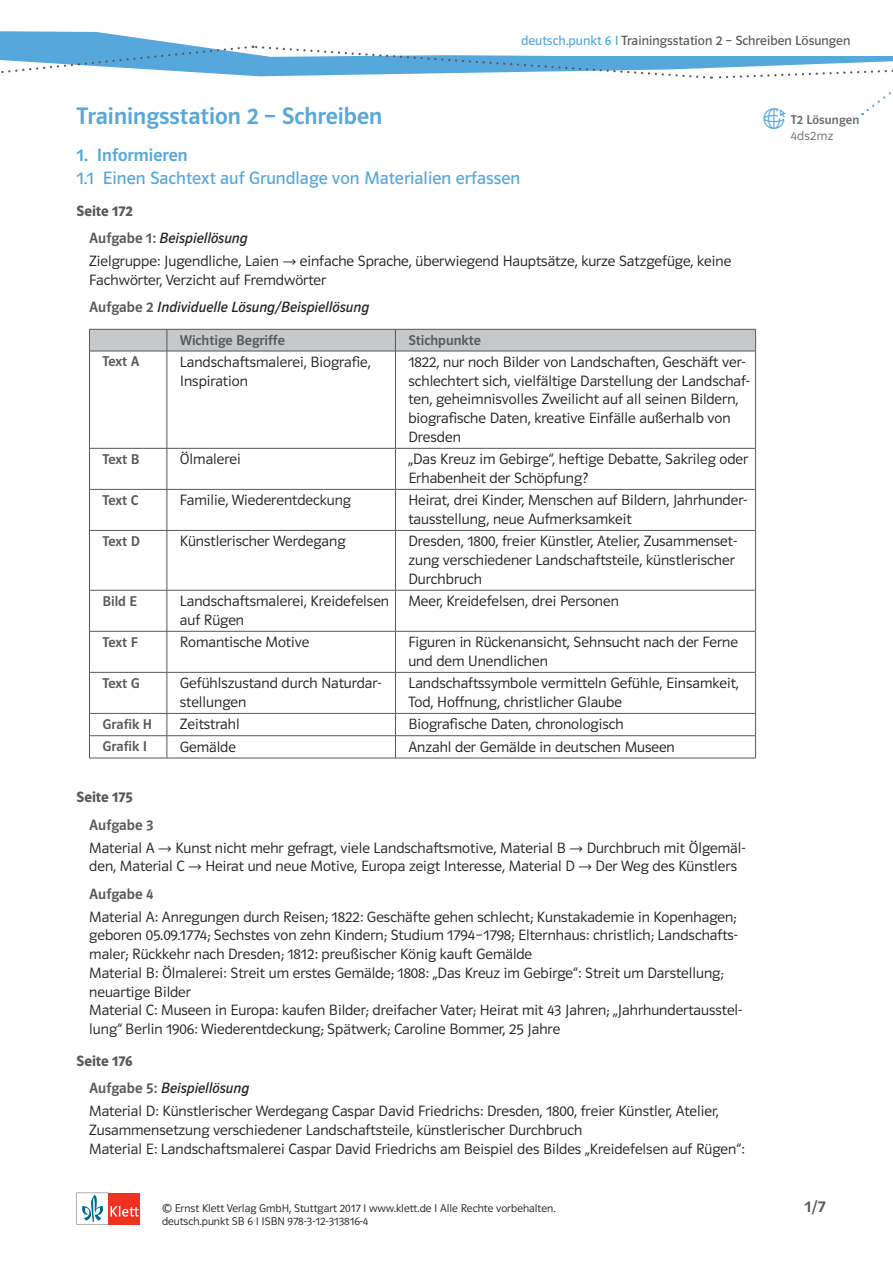
<style>
.page{position:relative;width:893px;height:1263px;background:#fff}
.page>*{position:absolute;margin:0;border:0;box-sizing:border-box;transform-origin:0 0}
.t1{font:24px "Polo ST11 K Krftg";color:#56a7dc}
.t2{font:18px "Polo ST11 K Buch";color:#56a7dc}
.t3{font:18px "Polo ST11 K Krftg";color:#56a7dc}
.t4{font:16.5px "Polo ST11 K Krftg";color:#57585a}
.t5{font:15px/18.8px "Polo ST11 K Leicht";color:#231f20}
.t6{font:15px "Polo ST11 K Buch Kursiv";color:#231f20}
.t7{font:15px "Polo ST11 K Hfett";color:#57585a}
.t8{font:15px "Polo ST11 K Krftg";color:#57585a}
.t9{font:14.25px "Polo ST11 K Krftg";color:#57585a}
.t10{font:13.5px "Polo ST11 K Buch";color:#57585a}
.t11{font:12.75px "Polo ST11 K Krftg";letter-spacing:.01em;color:#6c6d70}
.t12{font:12.75px "Polo ST11 K Leicht";letter-spacing:.025em;color:#6c6d70}
.t13{font:11.25px/12.8px "Polo ST11 K Leicht";color:#231f20}
.s1{color:#56a7dc}
.s2{font-family:"Polo ST11 K Krftg";color:#57585a}
</style>
<div class="page">
<svg style="left:77px;top:1193px;width:63px;height:31px"></svg>
<hr style="left:167px;top:351px;width:1px;height:97px;background:#57585a">
<hr style="left:395px;top:351px;width:1px;height:97px;background:#57585a">
<hr style="left:89px;top:448px;width:78px;height:1px;background:#57585a">
<hr style="left:167px;top:448px;width:228px;height:1px;background:#57585a">
<hr style="left:167px;top:448px;width:1px;height:41px;background:#57585a">
<hr style="left:395px;top:448px;width:361px;height:1px;background:#57585a">
<hr style="left:395px;top:448px;width:1px;height:41px;background:#57585a">
<hr style="left:89px;top:489px;width:78px;height:1px;background:#57585a">
<hr style="left:167px;top:489px;width:228px;height:1px;background:#57585a">
<hr style="left:167px;top:490px;width:1px;height:40px;background:#57585a">
<hr style="left:395px;top:489px;width:361px;height:1px;background:#57585a">
<hr style="left:395px;top:490px;width:1px;height:40px;background:#57585a">
<hr style="left:89px;top:530px;width:78px;height:1px;background:#57585a">
<hr style="left:167px;top:530px;width:228px;height:1px;background:#57585a">
<hr style="left:167px;top:531px;width:1px;height:59px;background:#57585a">
<hr style="left:395px;top:530px;width:361px;height:1px;background:#57585a">
<hr style="left:395px;top:531px;width:1px;height:59px;background:#57585a">
<hr style="left:89px;top:590px;width:78px;height:1px;background:#57585a">
<hr style="left:167px;top:590px;width:228px;height:1px;background:#57585a">
<hr style="left:167px;top:590px;width:1px;height:41px;background:#57585a">
<hr style="left:395px;top:590px;width:361px;height:1px;background:#57585a">
<hr style="left:395px;top:590px;width:1px;height:41px;background:#57585a">
<hr style="left:89px;top:631px;width:78px;height:1px;background:#57585a">
<hr style="left:167px;top:631px;width:228px;height:1px;background:#57585a">
<hr style="left:167px;top:631px;width:1px;height:41px;background:#57585a">
<hr style="left:395px;top:631px;width:361px;height:1px;background:#57585a">
<hr style="left:395px;top:631px;width:1px;height:41px;background:#57585a">
<hr style="left:89px;top:672px;width:78px;height:1px;background:#57585a">
<hr style="left:167px;top:672px;width:228px;height:1px;background:#57585a">
<hr style="left:167px;top:672px;width:1px;height:41px;background:#57585a">
<hr style="left:395px;top:672px;width:361px;height:1px;background:#57585a">
<hr style="left:395px;top:672px;width:1px;height:41px;background:#57585a">
<hr style="left:89px;top:713px;width:78px;height:1px;background:#57585a">
<hr style="left:167px;top:713px;width:228px;height:1px;background:#57585a">
<hr style="left:395px;top:713px;width:361px;height:1px;background:#57585a">
<hr style="left:89px;top:735px;width:78px;height:1px;background:#57585a">
<hr style="left:167px;top:735px;width:228px;height:1px;background:#57585a">
<svg style="left:167px;top:714px;width:1px;height:44px"></svg>
<hr style="left:395px;top:735px;width:361px;height:1px;background:#57585a">
<svg style="left:395px;top:714px;width:1px;height:44px"></svg>
<hr style="left:89px;top:351px;width:1px;height:97px;background:#57585a">
<hr style="left:755px;top:351px;width:1px;height:97px;background:#57585a">
<hr style="left:89px;top:448px;width:1px;height:41px;background:#57585a">
<hr style="left:755px;top:448px;width:1px;height:41px;background:#57585a">
<hr style="left:89px;top:490px;width:1px;height:40px;background:#57585a">
<hr style="left:755px;top:490px;width:1px;height:40px;background:#57585a">
<hr style="left:89px;top:531px;width:1px;height:59px;background:#57585a">
<hr style="left:755px;top:531px;width:1px;height:59px;background:#57585a">
<hr style="left:89px;top:590px;width:1px;height:41px;background:#57585a">
<hr style="left:755px;top:590px;width:1px;height:41px;background:#57585a">
<hr style="left:89px;top:631px;width:1px;height:41px;background:#57585a">
<hr style="left:755px;top:631px;width:1px;height:41px;background:#57585a">
<hr style="left:89px;top:672px;width:1px;height:41px;background:#57585a">
<hr style="left:755px;top:672px;width:1px;height:41px;background:#57585a">
<svg style="left:89px;top:714px;width:1px;height:44px"></svg>
<svg style="left:755px;top:714px;width:1px;height:44px"></svg>
<hr style="left:89px;top:758px;width:78px;height:1px;background:#57585a">
<hr style="left:167px;top:758px;width:228px;height:1px;background:#57585a">
<hr style="left:395px;top:758px;width:361px;height:1px;background:#57585a">
<svg style="left:89px;top:329px;width:667px;height:22px"></svg>
<hr style="left:89px;top:351px;width:78px;height:1px;background:#57585a">
<hr style="left:167px;top:351px;width:228px;height:1px;background:#57585a">
<hr style="left:395px;top:351px;width:361px;height:1px;background:#57585a">
<svg style="left:0;top:31px;width:893px;height:85px"></svg>
<p class="t10" style="left:521px;top:33px;width:331px"><span class="s1">deutsch.punkt 6 I</span> Trainingsstation 2 – Schreiben Lösungen</p>
<h1 class="t1" style="left:77px;top:103px;width:307px">Trainingsstation 2 – Schreiben</h1>
<p class="t3" style="left:77px;top:145px;width:113px">1. Informieren</p>
<p class="t2" style="left:77px;top:169px;width:445px">1.1 Einen Sachtext auf Grundlage von Materialien erfassen</p>
<p class="t7" style="left:77px;top:202px;width:58px">Seite 172</p>
<p class="t6" style="left:89px;top:230px;width:160px"><span class="s2">Aufgabe 1:</span> Beispiellösung</p>
<p class="t5" style="left:89px;top:252px;width:191px">Zielgruppe: Jugendliche, Laien</p>
<p class="t5" style="left:89px;top:252px;width:643px;text-indent:211px">einfache Sprache, überwiegend Hauptsätze, kurze Satzgefüge, keine<br>Fachwörter, Verzicht auf Fremdwörter</p>
<p class="t6" style="left:89px;top:299px;width:282px"><span class="s2">Aufgabe 2</span> Individuelle Lösung/Beispiellösung</p>
<p class="t9" style="left:180px;top:332px;width:107px">Wichtige Begriffe</p>
<p class="t9" style="left:408px;top:332px;width:74px">Stichpunkte</p>
<p class="t9" style="left:102px;top:354px;width:38px">Text A</p>
<p class="t5" style="left:180px;top:353px;width:192px">Landschaftsmalerei, Biografie,<br>Inspiration</p>
<p class="t5" style="left:408px;top:353px;width:343px">1822, nur noch Bilder von Landschaften, Geschäft ver&shy;schlechtert sich, vielfältige Darstellung der Landschaf&shy;ten, geheimnisvolles Zweilicht auf all seinen Bildern, biografische Daten, kreative Einfälle außerhalb von Dresden</p>
<p class="t9" style="left:102px;top:451px;width:39px">Text B</p>
<p class="t5" style="left:180px;top:450px;width:63px">Ölmalerei</p>
<p class="t5" style="left:408px;top:450px;width:341px">„Das Kreuz im Gebirge“, heftige Debatte, Sakrileg oder<br>Erhabenheit der Schöpfung?</p>
<p class="t9" style="left:102px;top:492px;width:37px">Text C</p>
<p class="t5" style="left:180px;top:491px;width:173px">Familie, Wiederentdeckung</p>
<p class="t5" style="left:408px;top:491px;width:340px">Heirat, drei Kinder, Menschen auf Bildern, Jahrhunder&shy;tausstellung, neue Aufmerksamkeit</p>
<p class="t9" style="left:102px;top:533px;width:39px">Text D</p>
<p class="t5" style="left:180px;top:532px;width:167px">Künstlerischer Werdegang</p>
<p class="t5" style="left:408px;top:532px;width:330px">Dresden, 1800, freier Künstler, Atelier, Zusammenset&shy;zung verschiedener Landschaftsteile, künstlerischer<br>Durchbruch</p>
<p class="t9" style="left:102px;top:593px;width:36px">Bild E</p>
<p class="t5" style="left:180px;top:592px;width:211px">Landschaftsmalerei, Kreidefelsen auf Rügen</p>
<p class="t5" style="left:408px;top:592px;width:212px">Meer, Kreidefelsen, drei Personen</p>
<p class="t9" style="left:102px;top:634px;width:37px">Text F</p>
<p class="t5" style="left:180px;top:633px;width:131px">Romantische Motive</p>
<p class="t5" style="left:408px;top:633px;width:331px">Figuren in Rückenansicht, Sehnsucht nach der Ferne und dem Unendlichen</p>
<p class="t9" style="left:102px;top:675px;width:39px">Text G</p>
<p class="t5" style="left:180px;top:674px;width:203px">Gefühlszustand durch Naturdar&shy;stellungen</p>
<p class="t5" style="left:408px;top:674px;width:332px">Landschaftssymbole vermitteln Gefühle, Einsamkeit,<br>Tod, Hoffnung, christlicher Glaube</p>
<p class="t9" style="left:102px;top:716px;width:51px">Grafik H</p>
<p class="t5" style="left:180px;top:715px;width:61px">Zeitstrahl</p>
<p class="t5" style="left:408px;top:715px;width:217px">Biografische Daten, chronologisch</p>
<p class="t9" style="left:102px;top:738px;width:46px">Grafik I</p>
<p class="t5" style="left:180px;top:737px;width:58px">Gemälde</p>
<p class="t5" style="left:408px;top:737px;width:268px">Anzahl der Gemälde in deutschen Museen</p>
<p class="t7" style="left:77px;top:789px;width:58px">Seite 175</p>
<p class="t8" style="left:89px;top:816px;width:66px">Aufgabe 3</p>
<p class="t5" style="left:89px;top:838px;width:67px">Material A</p>
<p class="t5" style="left:175px;top:838px;width:392px">Kunst nicht mehr gefragt, viele Landschaftsmotive, Material B</p>
<p class="t5" style="left:587px;top:838px;width:161px">Durchbruch mit Ölgemäl-</p>
<p class="t5" style="left:89px;top:857px;width:97px">den, Material C</p>
<p class="t5" style="left:205px;top:857px;width:371px">Heirat und neue Motive, Europa zeigt Interesse, Material D</p>
<p class="t5" style="left:596px;top:857px;width:143px">Der Weg des Künstlers</p>
<p class="t8" style="left:89px;top:885px;width:66px">Aufgabe 4</p>
<p class="t5" style="left:89px;top:907px;width:655px">Material A: Anregungen durch Reisen; 1822: Geschäfte gehen schlecht; Kunstakademie in Kopenhagen; geboren 05.09.1774; Sechstes von zehn Kindern; Studium 1794–1798; Elternhaus: christlich; Landschafts&shy;maler; Rückkehr nach Dresden; 1812: preußischer König kauft Gemälde<br>Material B: Ölmalerei: Streit um erstes Gemälde; 1808: „Das Kreuz im Gebirge“: Streit um Darstellung; neuartige Bilder<br>Material C: Museen in Europa: kaufen Bilder; dreifacher Vater; Heirat mit 43 Jahren; „Jahrhundertausstel&shy;lung“ Berlin 1906: Wiederentdeckung; Spätwerk; Caroline Bommer, 25 Jahre</p>
<p class="t7" style="left:77px;top:1052px;width:57px">Seite 176</p>
<p class="t6" style="left:89px;top:1080px;width:162px"><span class="s2">Aufgabe 5:</span> Beispiellösung</p>
<p class="t5" style="left:89px;top:1102px;width:657px">Material D: Künstlerischer Werdegang Caspar David Friedrichs: Dresden, 1800, freier Künstler, Atelier,<br>Zusammensetzung verschiedener Landschaftsteile, künstlerischer Durchbruch<br>Material E: Landschaftsmalerei Caspar David Friedrichs am Beispiel des Bildes „Kreidefelsen auf Rügen“:</p>
<p class="t13" style="left:162px;top:1202px;width:395px">© Ernst Klett Verlag GmbH, Stuttgart 2017 I www.klett.de I Alle Rechte vorbehalten. deutsch.punkt SB 6 I ISBN 978-3-12-313816-4</p>
<p class="t11" style="left:791px;top:113px;width:70px">T2 Lösungen</p>
<p class="t12" style="left:791px;top:129px;width:44px">4ds2mz</p>
<p class="t4" style="left:804px;top:1197px;width:22px">1/7</p>
</div>
